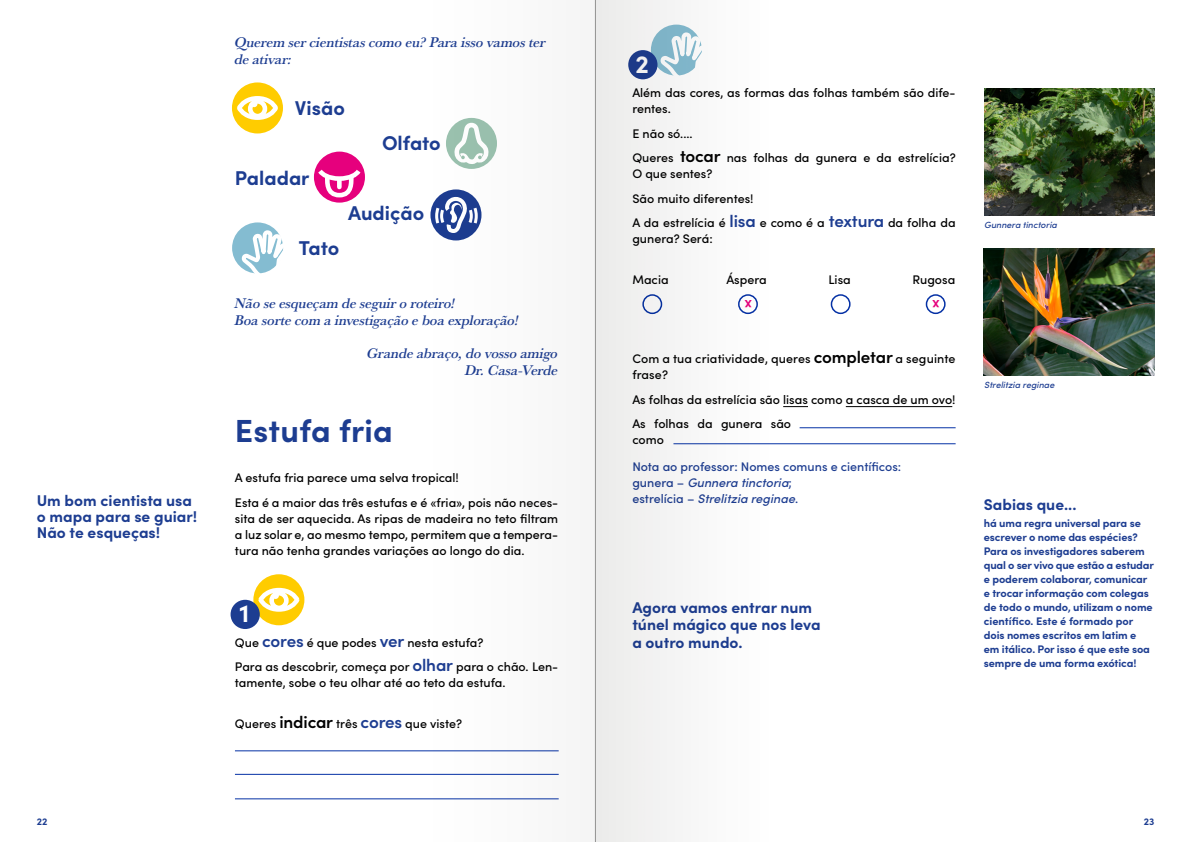
<style>
.page{position:relative;width:1191px;height:842px;background:#fff}
.page>*{position:absolute;margin:0;border:0;box-sizing:border-box;transform-origin:0 0}
.t1{font:700 32px "Sofia Pro";letter-spacing:.01em;color:#1d3d91}
.t2{font:700 25px "Sofia Pro";color:#fff}
.t3{font:700 20px "Sofia Pro";color:#1d3d91}
.t4{font:700 15.6px/17.3px "Sofia Pro";color:#1d3d91}
.t5{font:italic 500 14.5px/17px "Baskerville URW";letter-spacing:-.01em;color:#1d3d91}
.t6{font:500 12.5px/24.5px "Sofia Pro";color:#000}
.t7{font:500 12.5px/16px "Sofia Pro";color:#1d3d91}
.t8{font:700 11px/14px "Sofia Pro";letter-spacing:-.01em;color:#1d3d91}
.t9{font:900 10.5px "Sofia Pro";color:#e6007d}
.t10{font:700 9.9px "Sofia Pro";color:#1d3d91}
.t11{font:italic 500 9px "Sofia Pro";color:#1d3d91}
.s1{font-weight:600;font-size:17px;color:#1d3d91}
.s2{font-weight:600;font-size:17px}
.s3{font-style:italic}
</style>
<div class="page">
<div style="left:253px;top:574px;width:51px;height:51px;background:#fc0;border-radius:50%"></div>
<svg style="left:254px;top:585px;width:49px;height:29px"></svg>
<div style="left:269px;top:591px;width:20px;height:19px;border:5px solid #fff;border-radius:50%"></div>
<div style="left:272px;top:592px;width:7px;height:7px;background:#fff;border-radius:50%"></div>
<div style="left:230px;top:600px;width:30px;height:29px;background:#1d3d91;border-radius:50%"></div>
<hr style="left:235px;top:750px;width:323px;height:1px;background:#0531a5">
<hr style="left:235px;top:774px;width:323px;height:1px;background:#0531a5">
<hr style="left:235px;top:798px;width:323px;height:1px;background:#0531a5">
<svg style="left:783px;top:406px;width:25px;height:1px"></svg>
<hr style="left:846px;top:406px;width:106px;height:1px;background:#000">
<div style="left:830px;top:294px;width:20px;height:20px;border:2px solid #0531a5;border-radius:50%"></div>
<div style="left:925px;top:294px;width:20px;height:20px;border:2px solid #0531a5;border-radius:50%"></div>
<hr style="left:799px;top:427px;width:156px;height:1px;background:#0531a5">
<hr style="left:673px;top:443px;width:282px;height:1px;background:#0531a5">
<img style="left:984px;top:248px;width:170px;height:128px">
<img style="left:984px;top:88px;width:170px;height:128px">
<div style="left:314px;top:152px;width:51px;height:51px;background:#e6007d;border-radius:50%"></div>
<svg style="left:313px;top:165px;width:52px;height:35px"></svg>
<div style="left:337px;top:179px;width:5px;height:8px;background:#fff"></div>
<div style="left:232px;top:82px;width:51px;height:51px;background:#fc0;border-radius:50%"></div>
<svg style="left:233px;top:94px;width:51px;height:180px"></svg>
<img style="left:422px;top:0;width:346px;height:842px">
<p class="t4" style="left:37px;top:491px;width:162px;line-height:16px">Um bom cientista usa o mapa para se guiar!<br>Não te esqueças!</p>
<p class="t5" style="left:235px;top:33px;width:312px">Querem ser cientistas como eu? Para isso vamos ter de ativar:</p>
<h3 class="t3" style="left:295px;top:92px;width:51px">Visão</h3>
<h3 class="t3" style="left:382px;top:127px;width:60px">Olfato</h3>
<h3 class="t3" style="left:235px;top:162px;width:76px">Paladar</h3>
<h3 class="t3" style="left:348px;top:197px;width:78px">Audição</h3>
<h3 class="t3" style="left:299px;top:232px;width:42px">Tato</h3>
<p class="t5" style="left:235px;top:294px;width:285px">Não se esqueçam de seguir o roteiro!<br>Boa sorte com a investigação e boa exploração!</p>
<p class="t5" style="left:367px;top:344px;width:192px;text-align:right">Grande abraço, do vosso amigo<br>Dr. Casa-Verde</p>
<h1 class="t1" style="left:235px;top:406px;width:159px">Estufa fria</h1>
<p class="t6" style="left:235px;top:465px;width:325px">A estufa fria parece uma selva tropical!<br>Esta é a maior das três estufas e é «fria», pois não neces-</p>
<p class="t6" style="left:235px;top:509px;width:325px;line-height:16px;text-align:justify">sita de ser aquecida. As ripas de madeira no teto filtram a luz solar e, ao mesmo tempo, permitem que a tempera&shy;tura não tenha grandes variações ao longo do dia.</p>
<h2 class="t2" style="left:239px;top:594px;width:11px">1</h2>
<p class="t6" style="left:235px;top:629px;width:325px">Que <span class="s1">cores</span> é que podes <span class="s1">ver</span> nesta estufa?<br>Para as descobrir, começa por <span class="s1">olhar</span> para o chão. Len-</p>
<p class="t6" style="left:235px;top:670px;width:272px">tamente, sobe o teu olhar até ao teto da estufa.</p>
<p class="t6" style="left:235px;top:710px;width:228px">Queres <span class="s2">indicar</span> três <span class="s1">cores</span> que viste?</p>
<h2 class="t2" style="left:635px;top:45px;width:15px">2</h2>
<p class="t6" style="left:632px;top:84px;width:325px;line-height:16px">Além das cores, as formas das folhas também são dife&shy;rentes.</p>
<p class="t6" style="left:632px;top:120px;width:325px">E não só....<br>Queres <span class="s2">tocar</span> nas folhas da gunera e da estrelícia?</p>
<p class="t6" style="left:632px;top:161px;width:325px">O que sentes?<br>São muito diferentes!<br>A da estrelícia é <span class="s1">lisa</span> e como é a <span class="s1">textura</span> da folha da</p>
<p class="t6" style="left:632px;top:226px;width:82px">gunera? Será:</p>
<p class="t6" style="left:632px;top:266px;width:38px">Macia</p>
<p class="t6" style="left:726px;top:266px;width:42px">Áspera</p>
<p class="t6" style="left:828px;top:266px;width:24px">Lisa</p>
<p class="t6" style="left:912px;top:266px;width:44px">Rugosa</p>
<p class="t9" style="left:752px;top:312px;width:8px;rotate:-180deg">X</p>
<p class="t9" style="left:939px;top:312px;width:8px;rotate:-180deg">X</p>
<p class="t6" style="left:632px;top:350px;width:325px;line-height:16px">Com a tua criatividade, queres <span class="s2">completar</span> a seguinte frase?</p>
<p class="t6" style="left:632px;top:386px;width:325px">As folhas da estrelícia são lisas como a casca de um ovo!<br>As folhas da gunera são</p>
<p class="t6" style="left:632px;top:427px;width:33px">como</p>
<p class="t7" style="left:632px;top:458px;width:270px">Nota ao professor: Nomes comuns e científicos: gunera – <span class="s3">Gunnera tinctoria</span>;<br>estrelícia – <span class="s3">Strelitzia reginae</span>.</p>
<p class="t4" style="left:632px;top:598px;width:190px">Agora vamos entrar num túnel mágico que nos leva a outro mundo.</p>
<p class="t11" style="left:984px;top:218px;width:74px">Gunnera tinctoria</p>
<p class="t11" style="left:984px;top:378px;width:72px">Strelitzia reginae</p>
<p class="t4" style="left:983px;top:495px;width:94px">Sabias que...</p>
<p class="t8" style="left:983px;top:515px;width:171px">há uma regra universal para se escrever o nome das espécies?<br>Para os investigadores saberem qual o ser vivo que estão a estudar e poderem colaborar, comunicar e trocar informação com colegas de todo o mundo, utilizam o nome científico. Este é formado por dois nomes escritos em latim e em itálico. Por isso é que este soa sempre de uma forma exótica!</p>
<p class="t10" style="left:37px;top:814px;width:12px">22</p>
<p class="t10" style="left:1143px;top:814px;width:12px">23</p>
</div>
